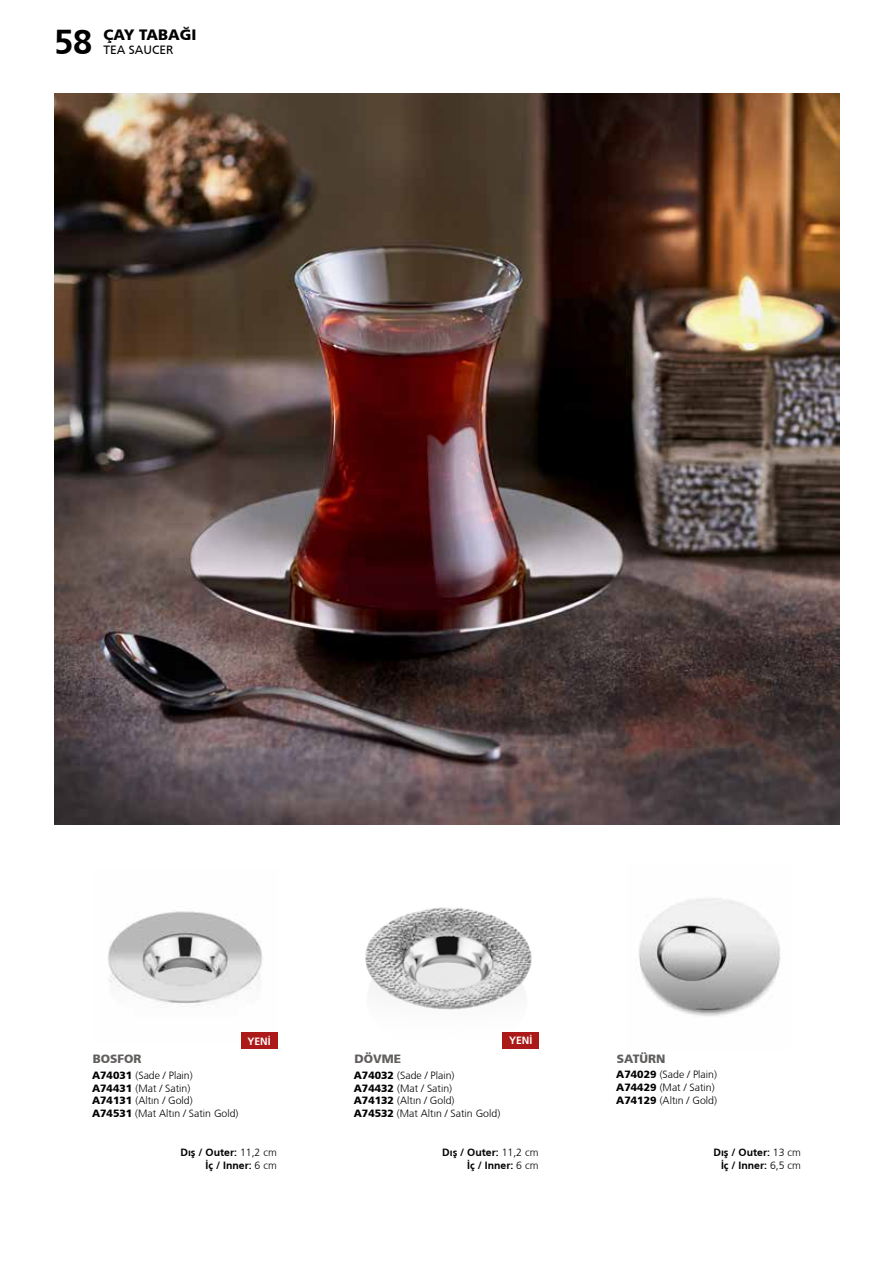
<style>
.page{position:relative;width:893px;height:1263px;background:#fff}
.page>*{position:absolute;margin:0;border:0;box-sizing:border-box;transform-origin:0 0}
.t1{font:700 34.5px "Frutiger CE";color:#000}
.t2{font:900 15px "Frutiger CE";color:#020203}
.t3{font:900 12px "Frutiger CE";color:#615f5e}
.t4{font:12px "Frutiger CE";color:#020203}
.t5{font:300 10.5px/12.6px "Frutiger CE";color:#020203}
.t6{font:700 10.5px/12.6px "Frutiger CE";color:#020203;text-align:right}
.t7{font:700 10.5px "Frutiger CE";color:#fff}
.s1{font-weight:900}
.s2{font-weight:300}
</style>
<div class="page">
<img style="left:108px;top:911px;width:154px;height:96px">
<img style="left:55px;top:94px;width:784px;height:731px">
<div style="left:241px;top:1032px;width:36px;height:17px;background:#ab1a18"></div>
<img style="left:365px;top:907px;width:167px;height:103px">
<div style="left:502px;top:1032px;width:37px;height:16px;background:#ab1a18"></div>
<img style="left:639px;top:898px;width:141px;height:118px">
<h1 class="t1" style="left:54px;top:21px;width:40px">58</h1>
<h2 class="t2" style="left:104px;top:26px;width:94px">ÇAY TABAĞI</h2>
<p class="t4" style="left:104px;top:43px;width:72px">TEA SAUCER</p>
<p class="t7" style="left:247px;top:1034px;width:25px">YENİ</p>
<p class="t3" style="left:93px;top:1051px;width:50px">BOSFOR</p>
<p class="t5" style="left:92px;top:1069px;width:148px"><span class="s1">A74031</span> (Sade / Plain)<br><span class="s1">A74431</span> (Mat / Satin)<br><span class="s1">A74131</span> (Altın / Gold)<br><span class="s1">A74531</span> (Mat Altın / Satin Gold)</p>
<p class="t6" style="left:180px;top:1146px;width:98px">Dış / Outer: <span class="s2">11,2 cm<br></span>İç / Inner: <span class="s2">6 cm</span></p>
<p class="t7" style="left:509px;top:1034px;width:25px">YENİ</p>
<p class="t3" style="left:354px;top:1051px;width:48px">DÖVME</p>
<p class="t5" style="left:354px;top:1069px;width:148px"><span class="s1">A74032</span> (Sade / Plain)<br><span class="s1">A74432</span> (Mat / Satin)<br><span class="s1">A74132</span> (Altın / Gold)<br><span class="s1">A74532</span> (Mat Altın / Satin Gold)</p>
<p class="t6" style="left:442px;top:1146px;width:98px">Dış / Outer: <span class="s2">11,2 cm<br></span>İç / Inner: <span class="s2">6 cm</span></p>
<p class="t3" style="left:617px;top:1051px;width:50px">SATÜRN</p>
<p class="t5" style="left:616px;top:1068px;width:102px"><span class="s1">A74029</span> (Sade / Plain)<br><span class="s1">A74429</span> (Mat / Satin)<br><span class="s1">A74129</span> (Altın / Gold)</p>
<p class="t6" style="left:713px;top:1146px;width:89px">Dış / Outer: <span class="s2">13 cm<br></span>İç / Inner: <span class="s2">6,5 cm</span></p>
</div>
